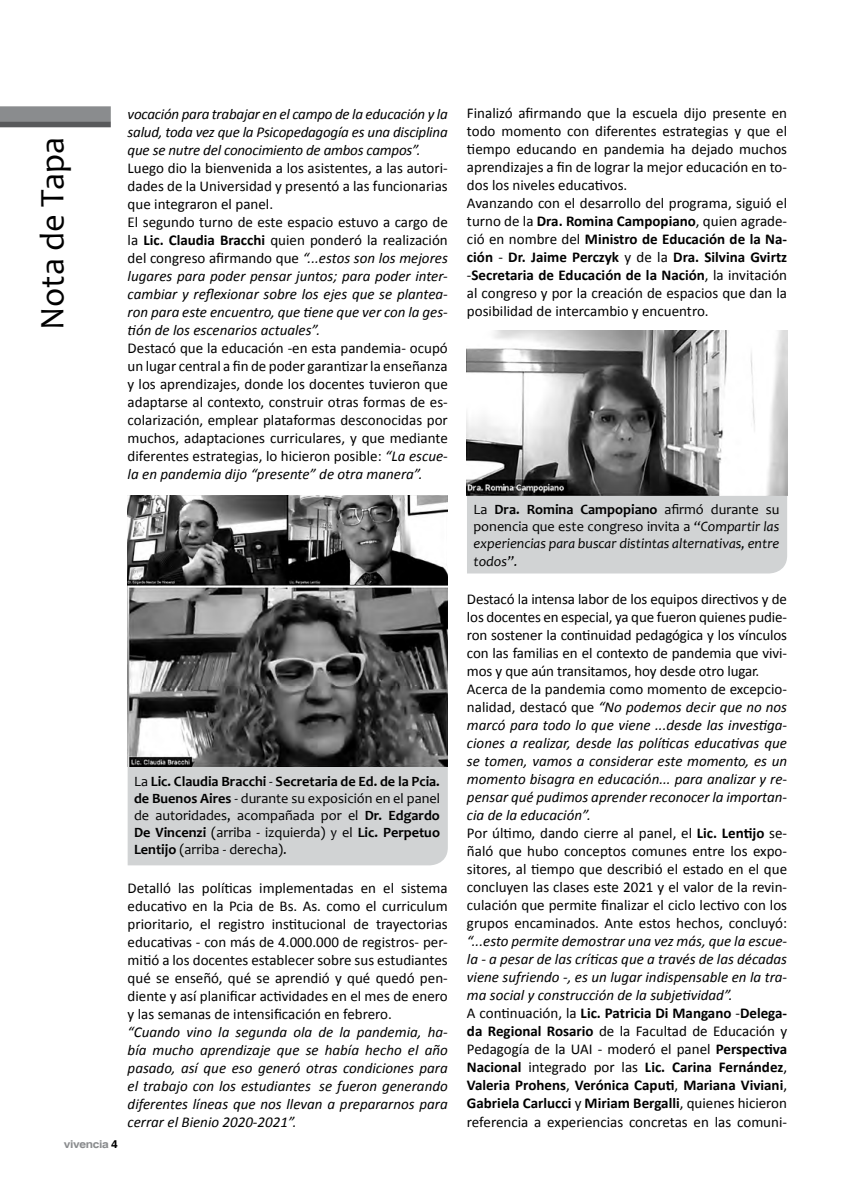
<style>
.page{position:relative;width:851px;height:1191px;background:#fff}
.page>*{position:absolute;margin:0;border:0;box-sizing:border-box;transform-origin:0 0}
.t1{font:34.5px "Candara";color:#000}
.t2{font:15px/18px "Calibri";color:#000}
.t3{font:italic 15px/18px "Calibri";color:#000;text-align:justify}
.t4{font:14.25px/17.1px "Candara";color:#000;text-align:justify}
.t5{font:italic 14.25px/17.1px "Candara";color:#000;text-align:justify}
.t6{font:700 10.8px "Helvetica";letter-spacing:-.03em;color:#8a8c8e;scale:1.11 1}
.s1{font-weight:700}
.s2{font-style:italic}
.s3{color:#000}
.s4{font-style:normal}
.s5{font-weight:700;font-style:normal}
</style>
<div class="page">
<div style="left:0;top:106px;width:111px;height:15px;background:#8a8c8e"></div>
<div style="left:0;top:121px;width:111px;height:6px;background:#58595b"></div>
<div style="left:467px;top:495px;width:320px;height:78px;background:#d1d3d4"></div>
<div style="left:128px;top:766px;width:320px;height:99px;background:#d1d3d4"></div>
<img style="left:128px;top:495px;width:320px;height:271px">
<img style="left:467px;top:331px;width:320px;height:164px">
<h1 class="t1" style="left:31px;top:330px;width:194px;rotate:-90deg">Nota de Tapa</h1>
<p class="t3" style="left:128px;top:104px;width:321px">vocación para trabajar en el campo de la educación y la salud, toda vez que la Psicopedagogía es una disciplina que se nutre del conocimiento de ambos campos”.</p>
<p class="t2" style="left:128px;top:159px;width:321px">Luego dio la bienvenida a los asistentes, a las autori&shy;dades de la Universidad y presentó a las funcionarias que integraron el panel.<br>El segundo turno de este espacio estuvo a cargo de la <span class="s1">Lic. Claudia Bracchi</span> quien ponderó la realización del congreso afirmando que <span class="s2">“...estos son los mejores lugares para poder pensar juntos; para poder inter&shy;cambiar y reflexionar sobre los ejes que se plantea&shy;ron para este encuentro, que tiene que ver con la ges&shy;tión de los escenarios actuales”.</span></p>
<p class="t2" style="left:128px;top:339px;width:321px;text-align:justify">Destacó que la educación -en esta pandemia- ocupó un lugar central a fin de poder garantizar la enseñanza y los aprendizajes, donde los docentes tuvieron que adaptarse al contexto, construir otras formas de es&shy;colarización, emplear plataformas desconocidas por muchos, adaptaciones curriculares, y que mediante diferentes estrategias, lo hicieron posible: <span class="s2">“La escue&shy;la en pandemia dijo “presente” de otra manera”.</span></p>
<p class="t4" style="left:134px;top:772px;width:307px">La <span class="s1">Lic. Claudia Bracchi</span> - <span class="s1">Secretaria de Ed. de la Pcia. de Buenos Aires</span> - durante su exposición en el panel de autoridades, acompañada por el <span class="s1">Dr. Edgardo De Vincenzi</span> (arriba - izquierda) y el <span class="s1">Lic. Perpetuo Lentijo</span> (arriba - derecha).</p>
<p class="t6" style="left:64px;top:1137px;width:50px">vivencia <span class="s3">4</span></p>
<p class="t2" style="left:128px;top:879px;width:321px;text-align:justify">Detalló las políticas implementadas en el sistema educativo en la Pcia de Bs. As. como el curriculum prioritario, el registro institucional de trayectorias educativas - con más de 4.000.000 de registros- per&shy;mitió a los docentes establecer sobre sus estudiantes qué se enseñó, qué se aprendió y qué quedó pen&shy;diente y así planificar actividades en el mes de enero y las semanas de intensificación en febrero.</p>
<p class="t3" style="left:128px;top:1022px;width:321px">“Cuando vino la segunda ola de la pandemia, ha&shy;bía mucho aprendizaje que se había hecho el año pasado, así que eso generó otras condiciones para el trabajo con los estudiantes se fueron generando diferentes líneas que nos llevan a prepararnos para cerrar el Bienio 2020-2021”.</p>
<p class="t2" style="left:467px;top:104px;width:321px">Finalizó afirmando que la escuela dijo presente en todo momento con diferentes estrategias y que el tiempo educando en pandemia ha dejado muchos aprendizajes a fin de lograr la mejor educación en to&shy;dos los niveles educativos.<br>Avanzando con el desarrollo del programa, siguió el turno de la <span class="s1">Dra. Romina Campopiano</span>, quien agrade&shy;ció en nombre del <span class="s1">Ministro de Educación de la Na&shy;ción</span> - <span class="s1">Dr. Jaime Perczyk</span> y de la <span class="s1">Dra. Silvina Gvirtz </span>-<span class="s1">Secretaria de Educación de la Nación</span>, la invitación al congreso y por la creación de espacios que dan la posibilidad de intercambio y encuentro.</p>
<p class="t5" style="left:473px;top:501px;width:307px"><span class="s4">La</span> <span class="s5">Dra. Romina Campopiano</span> <span class="s4">afirmó durante su ponencia que este congreso invita a</span> “Compartir las experiencias para buscar distintas alternativas, entre todos”.</p>
<p class="t2" style="left:467px;top:590px;width:321px">Destacó la intensa labor de los equipos directivos y de los docentes en especial, ya que fueron quienes pudie&shy;ron sostener la continuidad pedagógica y los vínculos con las familias en el contexto de pandemia que vivi&shy;mos y que aún transitamos, hoy desde otro lugar.<br>Acerca de la pandemia como momento de excepcio&shy;nalidad, destacó que <span class="s2">“No podemos decir que no nos marcó para todo lo que viene ...desde las investiga&shy;ciones a realizar, desde las políticas educativas que se tomen, vamos a considerar este momento, es un momento bisagra en educación... para analizar y re&shy;pensar qué pudimos aprender reconocer la importan&shy;cia de la educación”.<br></span>Por último, dando cierre al panel, el <span class="s1">Lic. Lentijo</span> se&shy;ñaló que hubo conceptos comunes entre los expo&shy;sitores, al tiempo que describió el estado en el que concluyen las clases este 2021 y el valor de la revin&shy;culación que permite finalizar el ciclo lectivo con los grupos encaminados. Ante estos hechos, concluyó:</p>
<p class="t3" style="left:467px;top:932px;width:321px;text-align:left">“...esto permite demostrar una vez más, que la escue&shy;la - a pesar de las críticas que a través de las décadas viene sufriendo -, es un lugar indispensable en la tra&shy;ma social y construcción de la subjetividad”.<br><span class="s4">A continuación, la</span> <span class="s5">Lic. Patricia Di Mangano</span> <span class="s4">-</span><span class="s5">Delega&shy;da Regional Rosario</span> <span class="s4">de la Facultad de Educación y Pedagogía de la UAI - moderó el panel</span> <span class="s5">Perspectiva Nacional</span> <span class="s4">integrado por las</span> <span class="s5">Lic. Carina Fernández</span><span class="s4">, </span><span class="s5">Valeria Prohens</span><span class="s4">,</span> <span class="s5">Verónica Caputi</span><span class="s4">,</span> <span class="s5">Mariana Viviani</span><span class="s4">, </span><span class="s5">Gabriela Carlucci</span> <span class="s4">y</span> <span class="s5">Miriam Bergalli</span><span class="s4">, quienes hicieron referencia a experiencias concretas en las comuni-</span></p>
</div>
